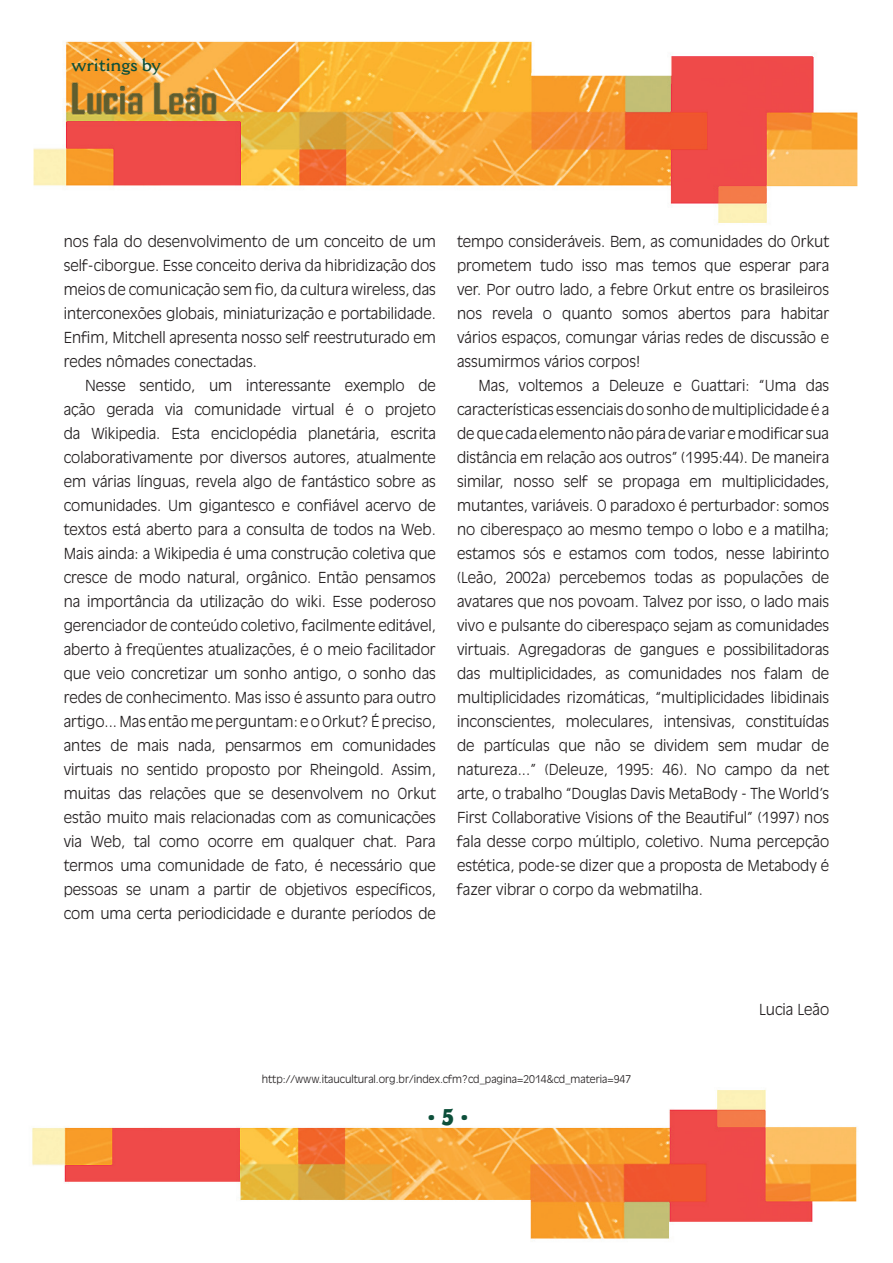
<style>
.page{position:relative;width:893px;height:1263px;background:#fff}
.page>*{position:absolute;margin:0;border:0;box-sizing:border-box;transform-origin:0 0}
.t1{font:800 22.5px "Cantoria MT Std";color:#0d4f3a}
.t2{font:600 18px "Cantoria MT Std";color:#0d4f3a}
.t3{font:300 15px/24px "Antique Olive Std";color:#231f20;text-align:justify}
.t4{font:300 10.5px "Antique Olive Std";color:#231f20}
</style>
<div class="page">
<img style="left:33px;top:41px;width:825px;height:182px">
<img style="left:32px;top:1090px;width:825px;height:149px">
<svg style="left:442px;top:1109px;width:11px;height:17px"></svg>
<p class="t2" style="left:72px;top:54px;width:91px">writings by</p>
<p class="t3" style="left:64px;top:229px;width:374px">nos fala do desenvolvimento de um conceito de um self-ciborgue. Esse conceito deriva da hibridização dos meios de comunicação sem fio, da cultura wireless, das interconexões globais, miniaturização e portabilidade.<br>Enfim, Mitchell apresenta nosso self reestruturado em redes nômades conectadas.</p>
<p class="t3" style="left:64px;top:373px;width:374px;text-indent:21px">Nesse sentido, um interessante exemplo de ação gerada via comunidade virtual é o projeto da Wikipedia. Esta enciclopédia planetária, escrita colaborativamente por diversos autores, atualmente em várias línguas, revela algo de fantástico sobre as comunidades. Um gigantesco e confiável acervo de textos está aberto para a consulta de todos na Web.<br>Mais ainda: a Wikipedia é uma construção coletiva que cresce de modo natural, orgânico. Então pensamos na importância da utilização do wiki. Esse poderoso gerenciador de conteúdo coletivo, facilmente editável, aberto à freqüentes atualizações, é o meio facilitador que veio concretizar um sonho antigo, o sonho das redes de conhecimento. Mas isso é assunto para outro artigo... Mas então me perguntam: e o Orkut? É preciso, antes de mais nada, pensarmos em comunidades virtuais no sentido proposto por Rheingold. Assim, muitas das relações que se desenvolvem no Orkut estão muito mais relacionadas com as comunicações via Web, tal como ocorre em qualquer chat. Para termos uma comunidade de fato, é necessário que pessoas se unam a partir de objetivos específicos, com uma certa periodicidade e durante períodos de</p>
<p class="t3" style="left:457px;top:229px;width:374px">tempo consideráveis. Bem, as comunidades do Orkut prometem tudo isso mas temos que esperar para ver. Por outro lado, a febre Orkut entre os brasileiros nos revela o quanto somos abertos para habitar vários espaços, comungar várias redes de discussão e assumirmos vários corpos!</p>
<p class="t3" style="left:457px;top:373px;width:374px;text-indent:21px">Mas, voltemos a Deleuze e Guattari: “Uma das características essenciais do sonho de multiplicidade é a de que cada elemento não pára de variar e modificar sua distância em relação aos outros” (1995:44). De maneira similar, nosso self se propaga em multiplicidades, mutantes, variáveis. O paradoxo é perturbador: somos no ciberespaço ao mesmo tempo o lobo e a matilha; estamos sós e estamos com todos, nesse labirinto (Leão, 2002a) percebemos todas as populações de avatares que nos povoam. Talvez por isso, o lado mais vivo e pulsante do ciberespaço sejam as comunidades virtuais. Agregadoras de gangues e possibilitadoras das multiplicidades, as comunidades nos falam de multiplicidades rizomáticas, “multiplicidades libidinais inconscientes, moleculares, intensivas, constituídas de partículas que não se dividem sem mudar de natureza...” (Deleuze, 1995: 46). No campo da net arte, o trabalho “Douglas Davis MetaBody - The World’s First Collaborative Visions of the Beautiful” (1997) nos fala desse corpo múltiplo, coletivo. Numa percepção estética, pode-se dizer que a proposta de Metabody é fazer vibrar o corpo da webmatilha.</p>
<p class="t3" style="left:759px;top:997px;width:71px">Lucia Leão</p>
<p class="t4" style="left:262px;top:1072px;width:371px">http://www.itaucultural.org.br/index.cfm?cd_pagina=2014&amp;cd_materia=947</p>
<h1 class="t1" style="left:427px;top:1103px;width:42px">• •</h1>
</div>
